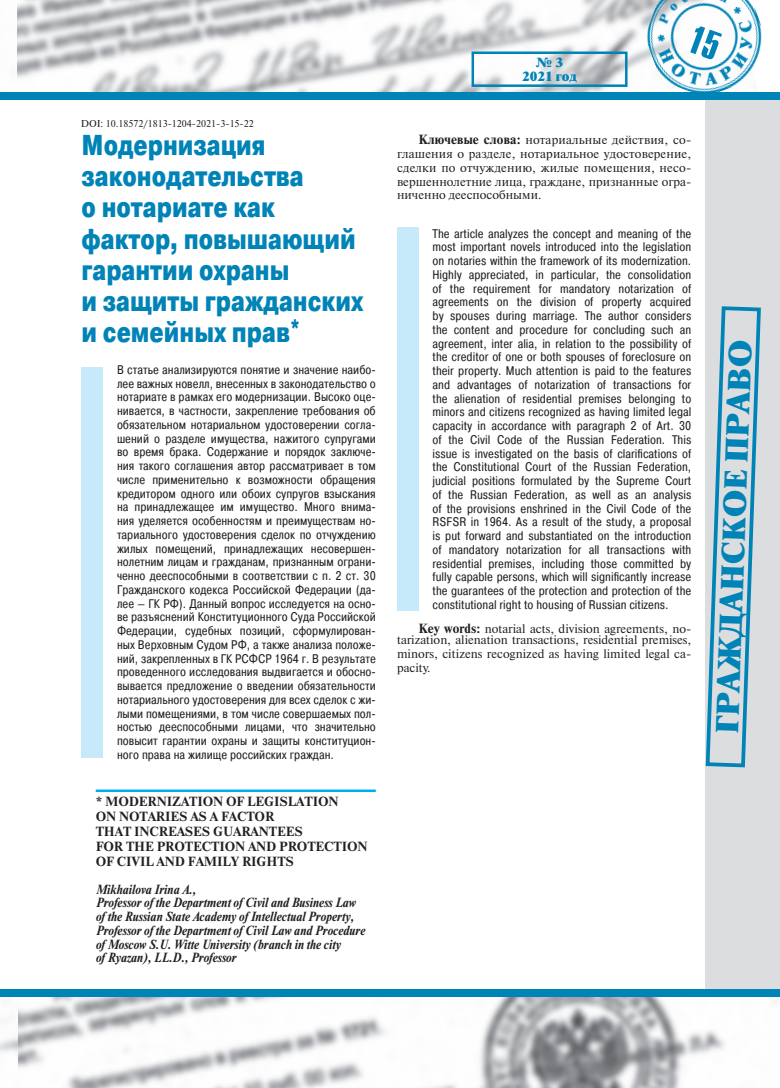
<style>
.page{position:relative;width:780px;height:1088px;background:#fff}
.page>*{position:absolute;margin:0;border:0;box-sizing:border-box;transform-origin:0 0}
.t1{font:30px "Newton XC";color:#0083b6}
.t2{font:900 28.75px/31.2px "Pragmatica Cond";color:#0083b6;scale:.85 1}
.t3{font:12.5px/13.8px "Pragmatica Cond";color:#231f20;text-align:justify}
.t4{font:12.5px/13.8px "Newton C";color:#231f20;text-align:justify}
.t5{font:italic 700 12.5px/13.8px "Newton C";color:#231f20;scale:.9 1}
.t6{font:700 12.5px/15px "Newton C";color:#231f20}
.t7{font:12.5px/13.8px "Newton XC";color:#0083b6;text-align:center}
.t8{font:10px "Newton C";color:#231f20}
.s1{font-weight:700}
</style>
<div class="page">
<img style="left:0;top:0;width:779px;height:93px">
<img style="left:0;top:997px;width:725px;height:91px">
<div style="left:705px;top:97px;width:75px;height:892px;background:#dcdddf"></div>
<svg style="left:470px;top:50px;width:158px;height:38px"></svg>
<div style="left:18px;top:93px;width:762px;height:7px;background:#0083b6"></div>
<img style="left:632px;top:0;width:145px;height:93px">
<div style="left:0;top:93px;width:18px;height:7px;background:#0083b6"></div>
<div style="left:18px;top:989px;width:762px;height:8px;background:#0083b6"></div>
<div style="left:0;top:989px;width:18px;height:8px;background:#0083b6"></div>
<svg style="left:705px;top:306px;width:56px;height:462px"></svg>
<hr style="left:96px;top:789px;width:280px;height:3px;background:#00aeef">
<div style="left:81px;top:367px;width:22px;height:390px;background:#c6eafa"></div>
<div style="left:397px;top:227px;width:21px;height:383px;background:#c6eafa"></div>
<svg style="left:687px;top:25px;width:35px;height:35px"></svg>
<p class="t8" style="left:81px;top:120px;width:174px">DOI: 10.18572/1813-1204-2021-3-15-22</p>
<h2 class="t2" style="left:81px;top:130px;width:333px">Модернизация законодательства<br>о нотариате как фактор, повышающий гарантии охраны<br>и защиты гражданских и семейных прав*</h2>
<p class="t3" style="left:117px;top:363px;width:260px">В статье анализируются понятие и значение наибо&shy;лее важных новелл, внесенных в законодательство о нотариате в рамках его модернизации. Высоко оце&shy;нивается, в частности, закрепление требования об обязательном нотариальном удостоверении согла&shy;шений о разделе имущества, нажитого супругами во время брака. Содержание и порядок заключе&shy;ния такого соглашения автор рассматривает в том числе применительно к возможности обращения кредитором одного или обоих супругов взыскания на принадлежащее им имущество. Много внима&shy;ния уделяется особенностям и преимуществам но&shy;тариального удостоверения сделок по отчуждению жилых помещений, принадлежащих несовершен&shy;нолетним лицам и гражданам, признанным ограни&shy;ченно дееспособными в соответствии с п. 2 ст. 30<br>Гражданского кодекса Российской Федерации (да&shy;лее — ГК РФ). Данный вопрос исследуется на осно&shy;ве разъяснений Конституционного Суда Российской Федерации, судебных позиций, сформулирован&shy;ных Верховным Судом РФ, а также анализа положе&shy;ний, закрепленных в ГК РСФСР 1964 г. В результате проведенного исследования выдвигается и обосно&shy;вывается предложение о введении обязательности нотариального удостоверения для всех сделок с жи&shy;лыми помещениями, в том числе совершаемых пол&shy;ностью дееспособными лицами, что значительно повысит гарантии охраны и защиты конституцион&shy;ного права на жилище российских граждан.</p>
<p class="t6" style="left:96px;top:794px;width:273px">* MODERNIZATION OF LEGISLATION<br>ON NOTARIES AS A FACTOR<br>THAT INCREASES GUARANTEES<br>FOR THE PROTECTION AND PROTECTION<br>OF CIVIL AND FAMILY RIGHTS</p>
<p class="t5" style="left:96px;top:883px;width:301px">Mikhailova Irina A.,<br>Professor of the Department of Civil and Business Law of the Russian State Academy of Intellectual Property, Professor of the Department of Civil Law and Procedure of Moscow S.U. Witte University (branch in the city<br>of Ryazan), LL.D., Professor</p>
<p class="t7" style="left:522px;top:56px;width:56px">№ 3<br>2021 год</p>
<p class="t4" style="left:397px;top:134px;width:296px;text-indent:21px"><span class="s1">Ключевые слова:</span> нотариальные действия, со&shy;глашения о разделе, нотариальное удостоверение, сделки по отчуждению, жилые помещения, несо&shy;вершеннолетние лица, граждане, признанные огра&shy;ниченно дееспособными.</p>
<p class="t3" style="left:432px;top:227px;width:260px">The article analyzes the concept and meaning of the most important novels introduced into the legislation on notaries within the framework of its modernization.<br>Highly appreciated, in particular, the consolidation of the requirement for mandatory notarization of agreements on the division of property acquired by spouses during marriage. The author considers the content and procedure for concluding such an agreement, inter alia, in relation to the possibility of the creditor of one or both spouses of foreclosure on their property. Much attention is paid to the features and advantages of notarization of transactions for the alienation of residential premises belonging to minors and citizens recognized as having limited legal capacity in accordance with paragraph 2 of Art. 30 of the Civil Code of the Russian Federation. This issue is investigated on the basis of clarifications of the Constitutional Court of the Russian Federation, judicial positions formulated by the Supreme Court of the Russian Federation, as well as an analysis of the provisions enshrined in the Civil Code of the RSFSR in 1964. As a result of the study, a proposal is put forward and substantiated on the introduction of mandatory notarization for all transactions with residential premises, including those committed by fully capable persons, which will significantly increase the guarantees of the protection and protection of the constitutional right to housing of Russian citizens.</p>
<p class="t4" style="left:397px;top:624px;width:296px;line-height:11.1px;text-align:right"><span class="s1">Key words:</span> notarial acts, division agreements, no&shy;tarization, alienation transactions, residential premises,</p>
<p class="t4" style="left:397px;top:648px;width:296px">minors, citizens recognized as having limited legal ca&shy;pacity.</p>
<h1 class="t1" style="left:709px;top:733px;width:395px;rotate:-88deg">ГРАЖДАНСКОЕ ПРАВО</h1>
</div>
